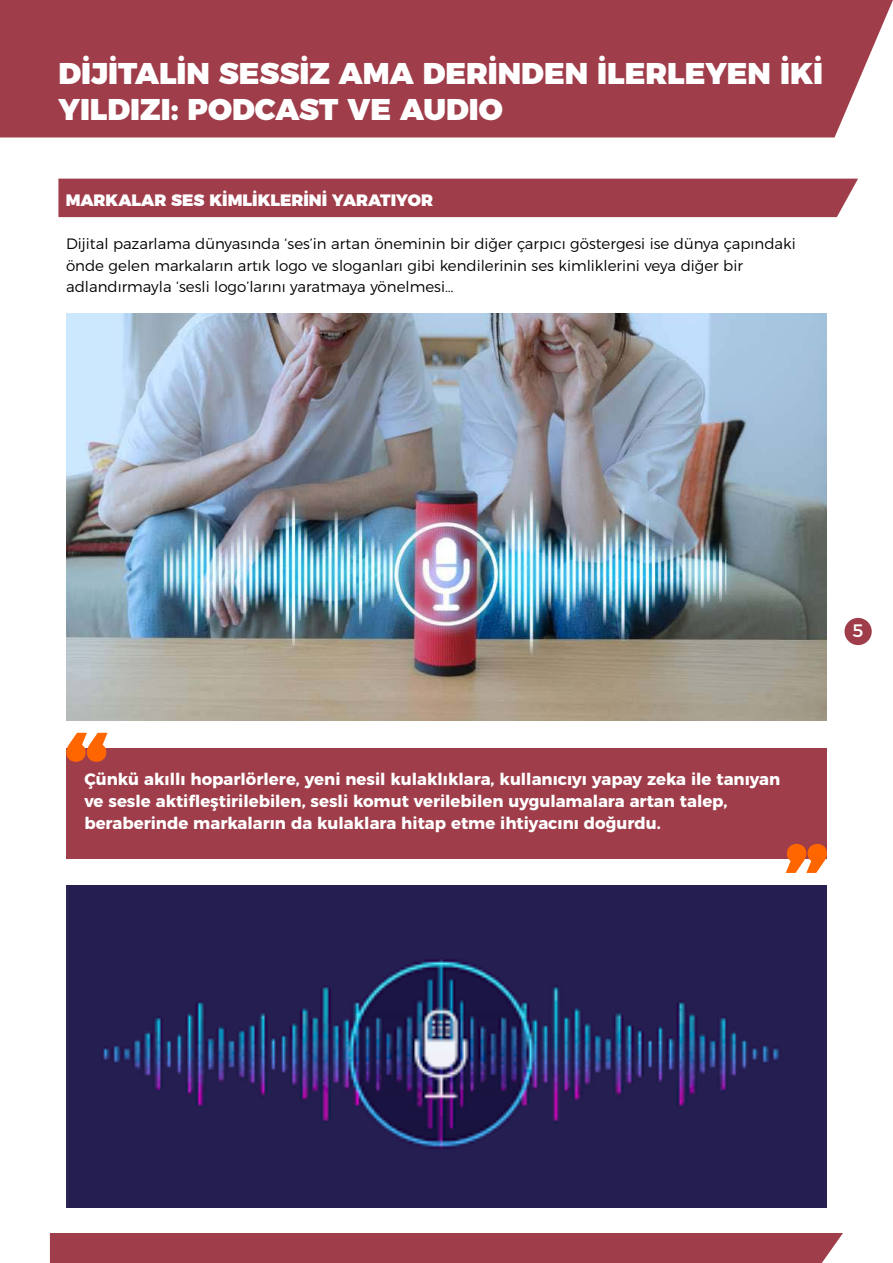
<style>
.page{position:relative;width:893px;height:1263px;background:#fff}
.page>*{position:absolute;margin:0;border:0;box-sizing:border-box;transform-origin:0 0}
.t1{font:900 30px/36px "Montserrat";color:#fff}
.t2{font:18px "Montserrat";color:#fff}
.t3{font:700 16.5px/21.8px "Montserrat";color:#fff}
.t4{font:900 16.5px "Montserrat";color:#fff}
.t5{font:300 15px/21.8px "Montserrat";color:#000}
</style>
<div class="page">
<img style="left:66px;top:886px;width:761px;height:322px">
<div style="left:844px;top:618px;width:28px;height:27px;background:#9f3d4a;border-radius:50%"></div>
<div style="left:58px;top:179px;width:800px;height:38px;background:#9f3d4a"></div>
<div style="left:50px;top:1233px;width:793px;height:30px;background:#9f3d4a"></div>
<div style="left:0;top:0;width:893px;height:137px;background:#9f3d4a"></div>
<img style="left:66px;top:314px;width:761px;height:406px">
<div style="left:66px;top:748px;width:761px;height:110px;background:#9f3d4a"></div>
<svg style="left:786px;top:844px;width:41px;height:29px"></svg>
<svg style="left:66px;top:733px;width:42px;height:29px"></svg>
<h1 class="t1" style="left:58px;top:53px;width:766px">DİJİTALİN SESSİZ AMA DERİNDEN İLERLEYEN İKİ<br>YILDIZI: PODCAST VE AUDIO</h1>
<p class="t4" style="left:66px;top:186px;width:369px">MARKALAR SES KİMLİKLERİNİ YARATIYOR</p>
<p class="t5" style="left:66px;top:231px;width:731px">Dijital pazarlama dünyasında ‘ses’in artan öneminin bir diğer çarpıcı göstergesi ise dünya çapındaki önde gelen markaların artık logo ve sloganları gibi kendilerinin ses kimliklerini veya diğer bir adlandırmayla ‘sesli logo’larını yaratmaya yönelmesi…</p>
<p class="t3" style="left:84px;top:767px;width:697px">Çünkü akıllı hoparlörlere, yeni nesil kulaklıklara, kullanıcıyı yapay zeka ile tanıyan ve sesle aktifleştirilebilen, sesli komut verilebilen uygulamalara artan talep, beraberinde markaların da kulaklara hitap etme ihtiyacını doğurdu.</p>
<p class="t2" style="left:852px;top:617px;width:13px">5</p>
</div>
